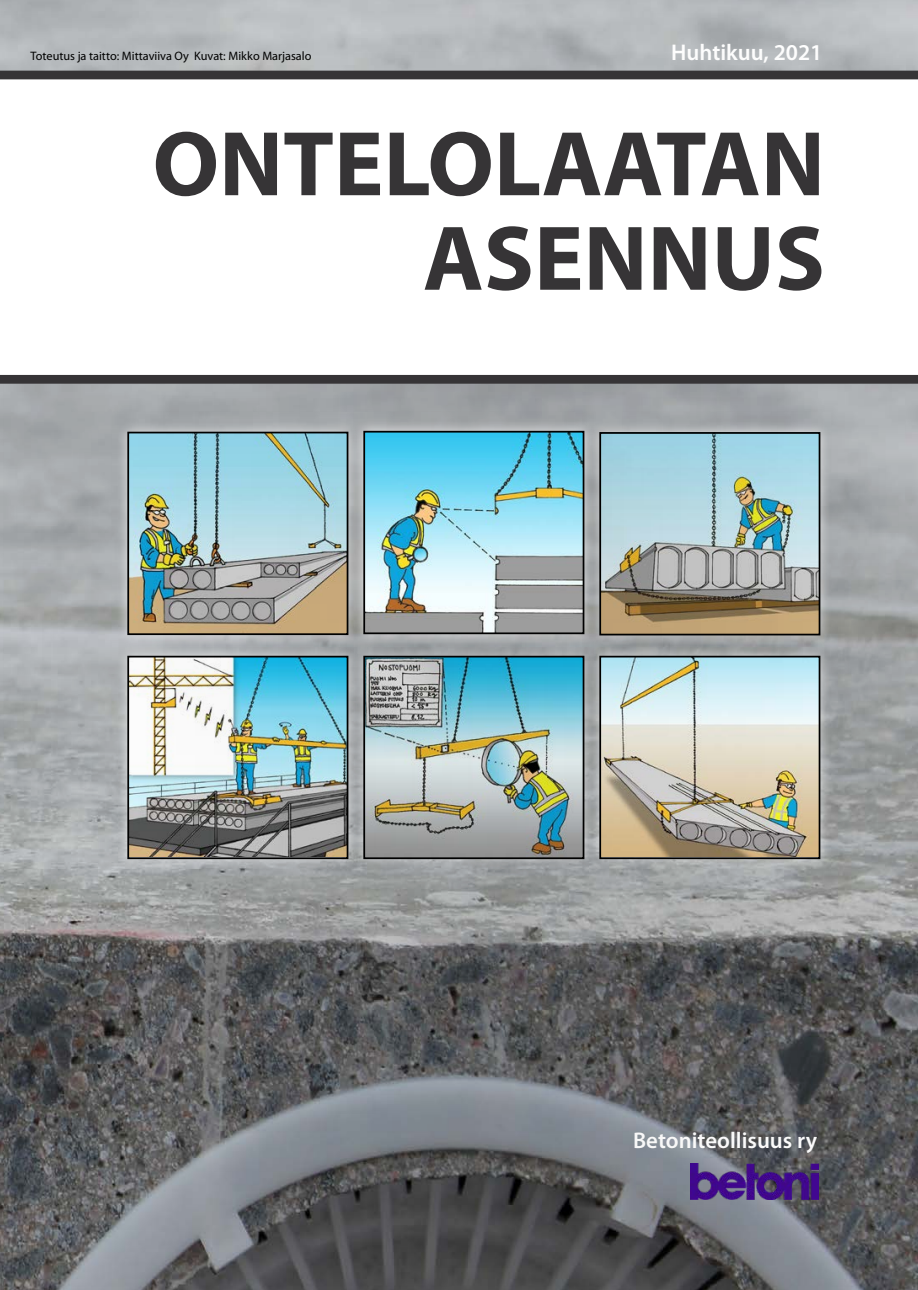
<style>
.page{position:relative;width:918px;height:1290px;background:#fff}
.page>*{position:absolute;margin:0;border:0;box-sizing:border-box;transform-origin:0 0}
.t1{font:700 92.75px/94.5px "Myriad Pro";color:#363436;text-align:right}
.t2{font:600 22.75px "Myriad Pro";color:#fff}
.t3{font:12.25px "Myriad Pro";color:#000}
</style>
<div class="page">
<div style="left:70px;top:124px;width:848px;height:1166px;background:#000;opacity:.4"></div>
<div style="left:0;top:0;width:918px;height:1166px;background:#000;opacity:.4"></div>
<div style="left:352px;top:419px;width:244px;height:226px;background:#fff;opacity:.75"></div>
<img style="left:366px;top:434px;width:215px;height:197px">
<div style="left:363px;top:431px;width:221px;height:203px;border:2px solid #000"></div>
<img style="left:690px;top:1164px;width:129px;height:36px">
<svg style="left:0;top:71px;width:918px;height:313px"></svg>
<p class="t3" style="left:31px;top:50px;width:282px">Toteutus ja taitto: Mittaviiva Oy Kuvat: Mikko Marjasalo</p>
<h2 class="t2" style="left:671px;top:40px;width:153px">Huhtikuu, 2021</h2>
<h1 class="t1" style="left:153px;top:118px;width:674px">ONTELOLAATAN<br>ASENNUS</h1>
<h2 class="t2" style="left:633px;top:1128px;width:185px">Betoniteollisuus ry</h2>
</div>
